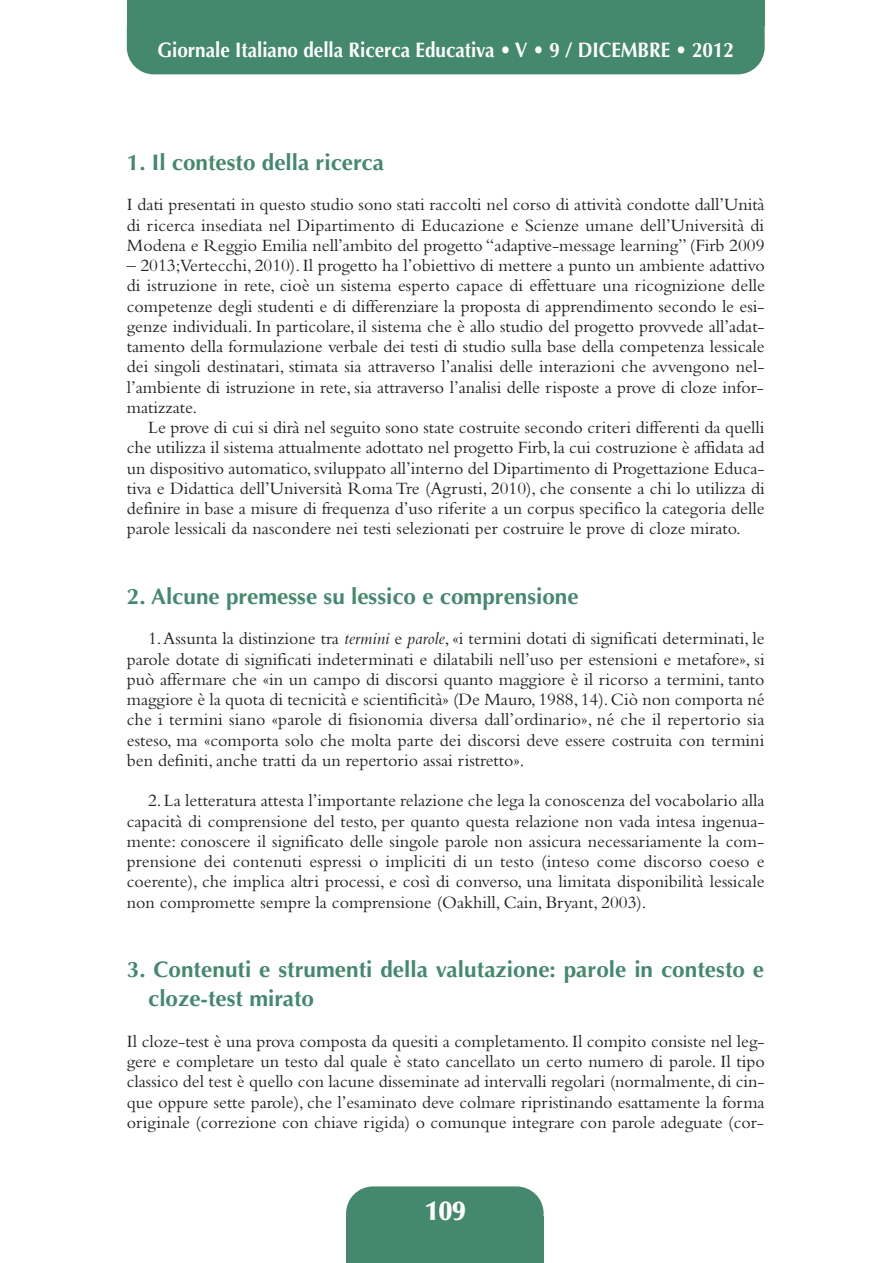
<style>
.page{position:relative;width:893px;height:1263px;background:#fff}
.page>*{position:absolute;margin:0;border:0;box-sizing:border-box;transform-origin:0 0}
.t1{font:900 27px "Optima";color:#fff}
.t2{font:700 22.5px/29.1px "Optima";color:#44896d}
.t3{font:700 21px "Optima";color:#fff;scale:.9 1}
.t4{font:18px/20.2px "Bembo";color:#231f20;text-align:justify}
.s1{font-style:italic}
</style>
<div class="page">
<div style="left:127px;top:1px;width:638px;height:73px;background:#44896d;border-radius:27px"></div>
<div style="left:127px;top:0;width:638px;height:26px;background:#44896d"></div>
<div style="left:346px;top:1216px;width:198px;height:47px;background:#44896d"></div>
<div style="left:346px;top:1186px;width:198px;height:55px;background:#44896d;border-radius:27px"></div>
<p class="t3" style="left:157px;top:38px;width:642px">Giornale Italiano della Ricerca Educativa • V • 9 / DICEMBRE • 2012</p>
<p class="t2" style="left:127px;top:148px;width:259px">1. Il contesto della ricerca</p>
<p class="t4" style="left:127px;top:196px;width:639px">I dati presentati in questo studio sono stati raccolti nel corso di attività condotte dall’Unità di ricerca insediata nel Dipartimento di Educazione e Scienze umane dell’Università di Modena e Reggio Emilia nell’ambito del progetto “adaptive-message learning” (Firb 2009</p>
<p class="t4" style="left:127px;top:257px;width:640px">– 2013;Vertecchi, 2010). Il progetto ha l’obiettivo di mettere a punto un ambiente adattivo di istruzione in rete, cioè un sistema esperto capace di effettuare una ricognizione delle competenze degli studenti e di differenziare la proposta di apprendimento secondo le esi&shy;genze individuali. In particolare, il sistema che è allo studio del progetto provvede all’adat&shy;tamento della formulazione verbale dei testi di studio sulla base della competenza lessicale dei singoli destinatari, stimata sia attraverso l’analisi delle interazioni che avvengono nel&shy;l’ambiente di istruzione in rete, sia attraverso l’analisi delle risposte a prove di cloze infor&shy;matizzate.</p>
<p class="t4" style="left:127px;top:419px;width:639px;text-indent:21px">Le prove di cui si dirà nel seguito sono state costruite secondo criteri differenti da quelli che utilizza il sistema attualmente adottato nel progetto Firb, la cui costruzione è affidata ad un dispositivo automatico, sviluppato all’interno del Dipartimento di Progettazione Educa&shy;tiva e Didattica dell’Università Roma Tre (Agrusti, 2010), che consente a chi lo utilizza di definire in base a misure di frequenza d’uso riferite a un corpus specifico la categoria delle parole lessicali da nascondere nei testi selezionati per costruire le prove di cloze mirato.</p>
<p class="t2" style="left:127px;top:582px;width:453px">2. Alcune premesse su lessico e comprensione</p>
<p class="t4" style="left:127px;top:630px;width:639px;text-indent:21px">1. Assunta la distinzione tra <span class="s1">termini</span> e <span class="s1">parole</span>, «i termini dotati di significati determinati, le parole dotate di significati indeterminati e dilatabili nell’uso per estensioni e metafore», si può affermare che «in un campo di discorsi quanto maggiore è il ricorso a termini, tanto maggiore è la quota di tecnicità e scientificità» (De Mauro, 1988, 14). Ciò non comporta né che i termini siano «parole di fisionomia diversa dall’ordinario», né che il repertorio sia esteso, ma «comporta solo che molta parte dei discorsi deve essere costruita con termini ben definiti, anche tratti da un repertorio assai ristretto».</p>
<p class="t4" style="left:127px;top:792px;width:639px;text-indent:21px">2. La letteratura attesta l’importante relazione che lega la conoscenza del vocabolario alla capacità di comprensione del testo, per quanto questa relazione non vada intesa ingenua&shy;mente: conoscere il significato delle singole parole non assicura necessariamente la com&shy;prensione dei contenuti espressi o impliciti di un testo (inteso come discorso coeso e coerente), che implica altri processi, e così di converso, una limitata disponibilità lessicale non compromette sempre la comprensione (Oakhill, Cain, Bryant, 2003).</p>
<p class="t2" style="left:148px;top:955px;width:618px;text-indent:-21px">3. Contenuti e strumenti della valutazione: parole in contesto e cloze-test mirato</p>
<p class="t4" style="left:127px;top:1033px;width:639px">Il cloze-test è una prova composta da quesiti a completamento. Il compito consiste nel leg&shy;gere e completare un testo dal quale è stato cancellato un certo numero di parole. Il tipo classico del test è quello con lacune disseminate ad intervalli regolari (normalmente, di cin&shy;que oppure sette parole), che l’esaminato deve colmare ripristinando esattamente la forma originale (correzione con chiave rigida) o comunque integrare con parole adeguate (cor-</p>
<h1 class="t1" style="left:425px;top:1200px;width:42px">109</h1>
</div>
